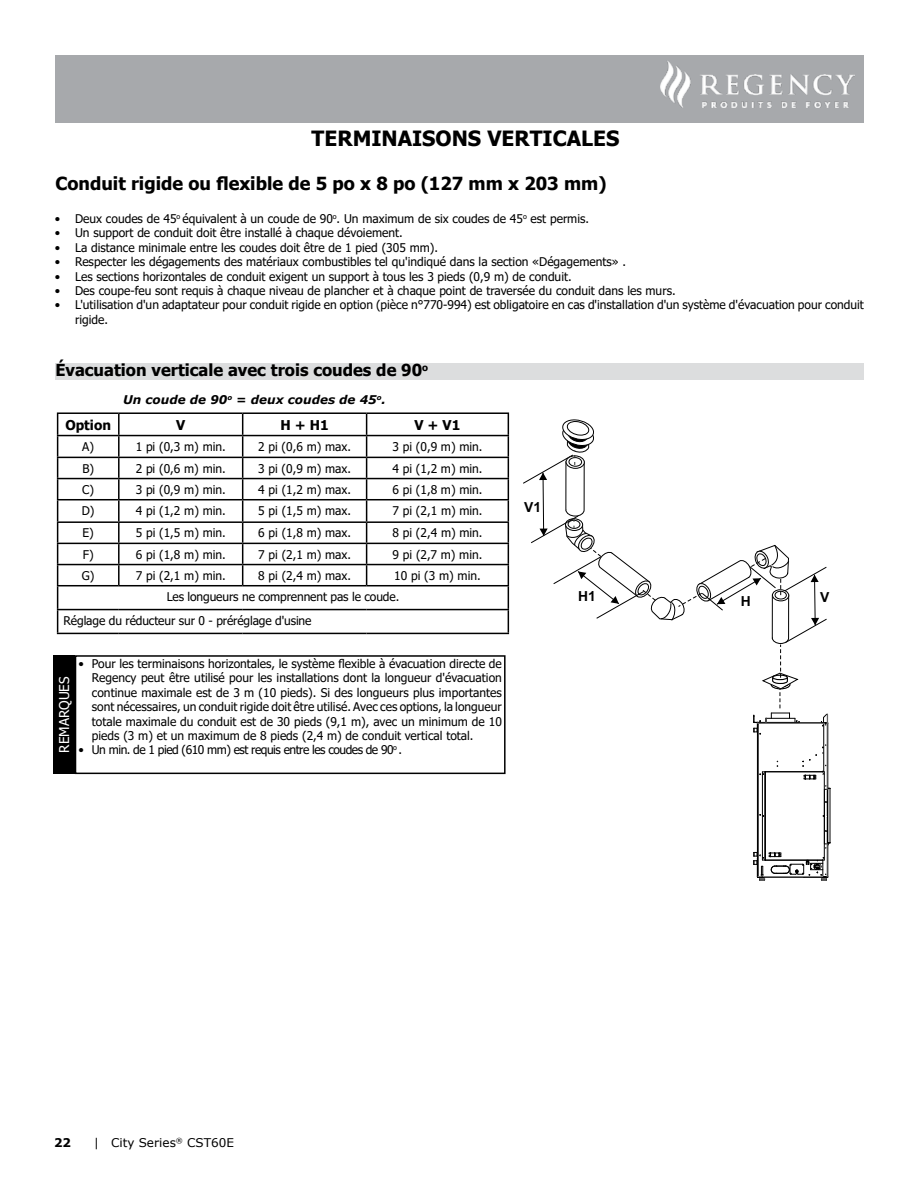
<style>
.page{position:relative;width:918px;height:1188px;background:#fff}
.page>*{position:absolute;margin:0;border:0;box-sizing:border-box;transform-origin:0 0}
.t1{font:700 21px "Tahoma";color:#000}
.t2{font:700 18px "Tahoma";color:#000}
.t3{font:700 16.5px "Tahoma";color:#000}
.t4{font:700 13.8px "Arial";color:#000}
.t5{font:700 13.5px "Tahoma";color:#000}
.t6{font:13.5px "Tahoma";color:#fff}
.t7{font:12px/14.4px "Tahoma";color:#000}
.t8{font:12px "Tahoma";letter-spacing:-.04em;color:#000}
.t9{font:italic 700 12px "Verdana";color:#000}
.t10{font:12px "Verdana";color:#000}
.t11{font:700 12px "Verdana";color:#000}
</style>
<div class="page">
<div style="left:56px;top:55px;width:808px;height:67px;background:#a7a9ac"></div>
<img style="left:661px;top:61px;width:194px;height:46px">
<hr style="left:757px;top:724px;width:1px;height:152px;background:#000">
<hr style="left:823px;top:724px;width:1px;height:48px;background:#000">
<hr style="left:758px;top:723px;width:1px;height:153px;background:#000">
<svg style="left:523px;top:419px;width:306px;height:316px"></svg>
<hr style="left:827px;top:723px;width:1px;height:66px;background:#808080">
<svg style="left:753px;top:744px;width:78px;height:137px"></svg>
<hr style="left:758px;top:723px;width:67px;height:1px;background:#808080">
<div style="left:55px;top:364px;width:809px;height:16px;background:#dcddde"></div>
<hr style="left:57px;top:412px;width:62px;height:2px;background:#000">
<hr style="left:119px;top:412px;width:124px;height:2px;background:#000">
<hr style="left:118px;top:414px;width:2px;height:21px;background:#000">
<hr style="left:243px;top:412px;width:124px;height:2px;background:#000">
<hr style="left:367px;top:412px;width:142px;height:2px;background:#000">
<hr style="left:57px;top:435px;width:62px;height:1px;background:#000">
<hr style="left:119px;top:435px;width:124px;height:1px;background:#000">
<hr style="left:118px;top:436px;width:2px;height:21px;background:#000">
<hr style="left:243px;top:435px;width:124px;height:1px;background:#000">
<hr style="left:367px;top:435px;width:142px;height:1px;background:#000">
<hr style="left:57px;top:457px;width:62px;height:1px;background:#000">
<hr style="left:119px;top:457px;width:124px;height:1px;background:#000">
<hr style="left:118px;top:458px;width:2px;height:20px;background:#000">
<hr style="left:243px;top:457px;width:124px;height:1px;background:#000">
<hr style="left:367px;top:457px;width:142px;height:1px;background:#000">
<hr style="left:57px;top:478px;width:62px;height:1px;background:#000">
<hr style="left:119px;top:478px;width:124px;height:1px;background:#000">
<hr style="left:118px;top:479px;width:2px;height:20px;background:#000">
<hr style="left:243px;top:478px;width:124px;height:1px;background:#000">
<hr style="left:367px;top:478px;width:142px;height:1px;background:#000">
<hr style="left:57px;top:499px;width:62px;height:1px;background:#000">
<hr style="left:119px;top:499px;width:124px;height:1px;background:#000">
<hr style="left:118px;top:500px;width:2px;height:21px;background:#000">
<hr style="left:367px;top:499px;width:142px;height:1px;background:#000">
<hr style="left:57px;top:521px;width:62px;height:2px;background:#000">
<hr style="left:119px;top:521px;width:124px;height:2px;background:#000">
<hr style="left:118px;top:523px;width:2px;height:20px;background:#000">
<hr style="left:367px;top:521px;width:142px;height:2px;background:#000">
<hr style="left:57px;top:543px;width:62px;height:1px;background:#000">
<hr style="left:119px;top:543px;width:124px;height:1px;background:#000">
<hr style="left:118px;top:544px;width:2px;height:20px;background:#000">
<hr style="left:243px;top:543px;width:124px;height:1px;background:#000">
<hr style="left:367px;top:543px;width:142px;height:1px;background:#000">
<hr style="left:57px;top:564px;width:62px;height:1px;background:#000">
<hr style="left:119px;top:564px;width:124px;height:1px;background:#000">
<hr style="left:118px;top:565px;width:2px;height:20px;background:#000">
<hr style="left:243px;top:564px;width:124px;height:1px;background:#000">
<hr style="left:367px;top:564px;width:142px;height:1px;background:#000">
<hr style="left:57px;top:585px;width:62px;height:1px;background:#000">
<hr style="left:119px;top:585px;width:124px;height:1px;background:#000">
<hr style="left:243px;top:585px;width:124px;height:1px;background:#000">
<hr style="left:367px;top:585px;width:142px;height:1px;background:#000">
<hr style="left:57px;top:609px;width:62px;height:1px;background:#000">
<svg style="left:57px;top:414px;width:1px;height:219px"></svg>
<hr style="left:119px;top:609px;width:124px;height:1px;background:#000">
<hr style="left:243px;top:609px;width:124px;height:1px;background:#000">
<hr style="left:367px;top:609px;width:142px;height:1px;background:#000">
<svg style="left:508px;top:414px;width:1px;height:219px"></svg>
<hr style="left:57px;top:633px;width:62px;height:1px;background:#000">
<hr style="left:119px;top:633px;width:124px;height:1px;background:#000">
<hr style="left:243px;top:633px;width:124px;height:1px;background:#000">
<hr style="left:367px;top:633px;width:142px;height:1px;background:#000">
<hr style="left:243px;top:499px;width:124px;height:1px;background:#000">
<svg style="left:242px;top:414px;width:1px;height:171px"></svg>
<svg style="left:366px;top:414px;width:1px;height:171px"></svg>
<hr style="left:243px;top:521px;width:124px;height:2px;background:#000">
<div style="left:53px;top:655px;width:22px;height:119px;background:#000"></div>
<div style="left:75px;top:655px;width:431px;height:119px;border:2px solid #000"></div>
<h1 class="t1" style="left:312px;top:123px;width:309px">TERMINAISONS VERTICALES</h1>
<h2 class="t2" style="left:56px;top:170px;width:553px">Conduit rigide ou flexible de 5 po x 8 po (127 mm x 203 mm)</h2>
<p class="t7" style="left:55px;top:212px;width:536px">• Deux coudes de 45<sup>o</sup> équivalent à un coude de 90<sup>o</sup>. Un maximum de six coudes de 45<sup>o</sup> est permis.</p>
<p class="t7" style="left:55px;top:227px;width:349px">• Un support de conduit doit être installé à chaque dévoiement.</p>
<p class="t7" style="left:55px;top:241px;width:385px">• La distance minimale entre les coudes doit être de 1 pied (305 mm).</p>
<p class="t7" style="left:55px;top:255px;width:573px">• Respecter les dégagements des matériaux combustibles tel qu'indiqué dans la section «Dégagements» .</p>
<p class="t7" style="left:55px;top:270px;width:518px">• Les sections horizontales de conduit exigent un support à tous les 3 pieds (0,9 m) de conduit.</p>
<p class="t7" style="left:55px;top:284px;width:622px">• Des coupe-feu sont requis à chaque niveau de plancher et à chaque point de traversée du conduit dans les murs.</p>
<p class="t7" style="left:75px;top:299px;width:790px;text-indent:-20px">• L'utilisation d'un adaptateur pour conduit rigide en option (pièce n°770-994) est obligatoire en cas d'installation d'un système d'évacuation pour conduit rigide.</p>
<h3 class="t3" style="left:55px;top:359px;width:374px">Évacuation verticale avec trois coudes de 90<sup>o</sup></h3>
<p class="t9" style="left:123px;top:391px;width:264px">Un coude de 90<sup>o</sup> = deux coudes de 45<sup>o</sup>.</p>
<p class="t5" style="left:65px;top:415px;width:47px">Option</p>
<p class="t5" style="left:176px;top:415px;width:11px">V</p>
<p class="t5" style="left:281px;top:415px;width:50px">H + H1</p>
<p class="t5" style="left:415px;top:415px;width:47px">V + V1</p>
<p class="t7" style="left:82px;top:440px;width:13px">A)</p>
<p class="t7" style="left:136px;top:440px;width:92px">1 pi (0,3 m) min.</p>
<p class="t7" style="left:258px;top:440px;width:94px">2 pi (0,6 m) max.</p>
<p class="t7" style="left:392px;top:440px;width:92px">3 pi (0,9 m) min.</p>
<p class="t7" style="left:82px;top:462px;width:13px">B)</p>
<p class="t7" style="left:136px;top:462px;width:92px">2 pi (0,6 m) min.</p>
<p class="t7" style="left:258px;top:462px;width:94px">3 pi (0,9 m) max.</p>
<p class="t7" style="left:392px;top:462px;width:92px">4 pi (1,2 m) min.</p>
<p class="t7" style="left:82px;top:483px;width:13px">C)</p>
<p class="t7" style="left:136px;top:483px;width:92px">3 pi (0,9 m) min.</p>
<p class="t7" style="left:258px;top:483px;width:94px">4 pi (1,2 m) max.</p>
<p class="t7" style="left:392px;top:483px;width:92px">6 pi (1,8 m) min.</p>
<p class="t7" style="left:82px;top:504px;width:14px">D)</p>
<p class="t7" style="left:136px;top:504px;width:92px">4 pi (1,2 m) min.</p>
<p class="t7" style="left:258px;top:504px;width:94px">5 pi (1,5 m) max.</p>
<p class="t7" style="left:392px;top:504px;width:92px">7 pi (2,1 m) min.</p>
<p class="t7" style="left:83px;top:526px;width:13px">E)</p>
<p class="t7" style="left:136px;top:526px;width:92px">5 pi (1,5 m) min.</p>
<p class="t7" style="left:258px;top:526px;width:94px">6 pi (1,8 m) max.</p>
<p class="t7" style="left:392px;top:526px;width:92px">8 pi (2,4 m) min.</p>
<p class="t7" style="left:83px;top:548px;width:12px">F)</p>
<p class="t7" style="left:136px;top:548px;width:92px">6 pi (1,8 m) min.</p>
<p class="t7" style="left:258px;top:548px;width:94px">7 pi (2,1 m) max.</p>
<p class="t7" style="left:393px;top:548px;width:91px">9 pi (2,7 m) min.</p>
<p class="t7" style="left:82px;top:569px;width:14px">G)</p>
<p class="t7" style="left:136px;top:569px;width:92px">7 pi (2,1 m) min.</p>
<p class="t7" style="left:258px;top:569px;width:94px">8 pi (2,4 m) max.</p>
<p class="t7" style="left:167px;top:565px;width:316px;line-height:21.1px;text-indent:228px">10 pi (3 m) min.<br>Les longueurs ne comprennent pas le coude.</p>
<p class="t7" style="left:64px;top:614px;width:249px">Réglage du réducteur sur 0 - préréglage d'usine</p>
<p class="t7" style="left:92px;top:657px;width:411px;text-align:justify;text-indent:-14px">• Pour les terminaisons horizontales, le système flexible à évacuation directe de Regency peut être utilisé pour les installations dont la longueur d'évacuation continue maximale est de 3 m (10 pieds). Si des longueurs plus importantes sont nécessaires, un conduit rigide doit être utilisé. Avec ces options, la longueur totale maximale du conduit est de 30 pieds (9,1 m), avec un minimum de 10 pieds (3 m) et un maximum de 8 pieds (2,4 m) de conduit vertical total.</p>
<p class="t8" style="left:78px;top:742px;width:325px">• Un min. de 1 pied (610 mm) est requis entre les coudes de 90<sup>o</sup> .</p>
<p class="t6" style="left:55px;top:753px;width:78px;rotate:-90deg">REMARQUES</p>
<p class="t4" style="left:524px;top:497px;width:18px">V1</p>
<p class="t4" style="left:578px;top:587px;width:19px">H1</p>
<p class="t4" style="left:741px;top:592px;width:11px">H</p>
<p class="t4" style="left:820px;top:587px;width:11px">V</p>
<p class="t11" style="left:54px;top:1135px;width:19px">22</p>
<p class="t10" style="left:94px;top:1135px;width:142px">| City Series<sup>®</sup> CST60E</p>
</div>
